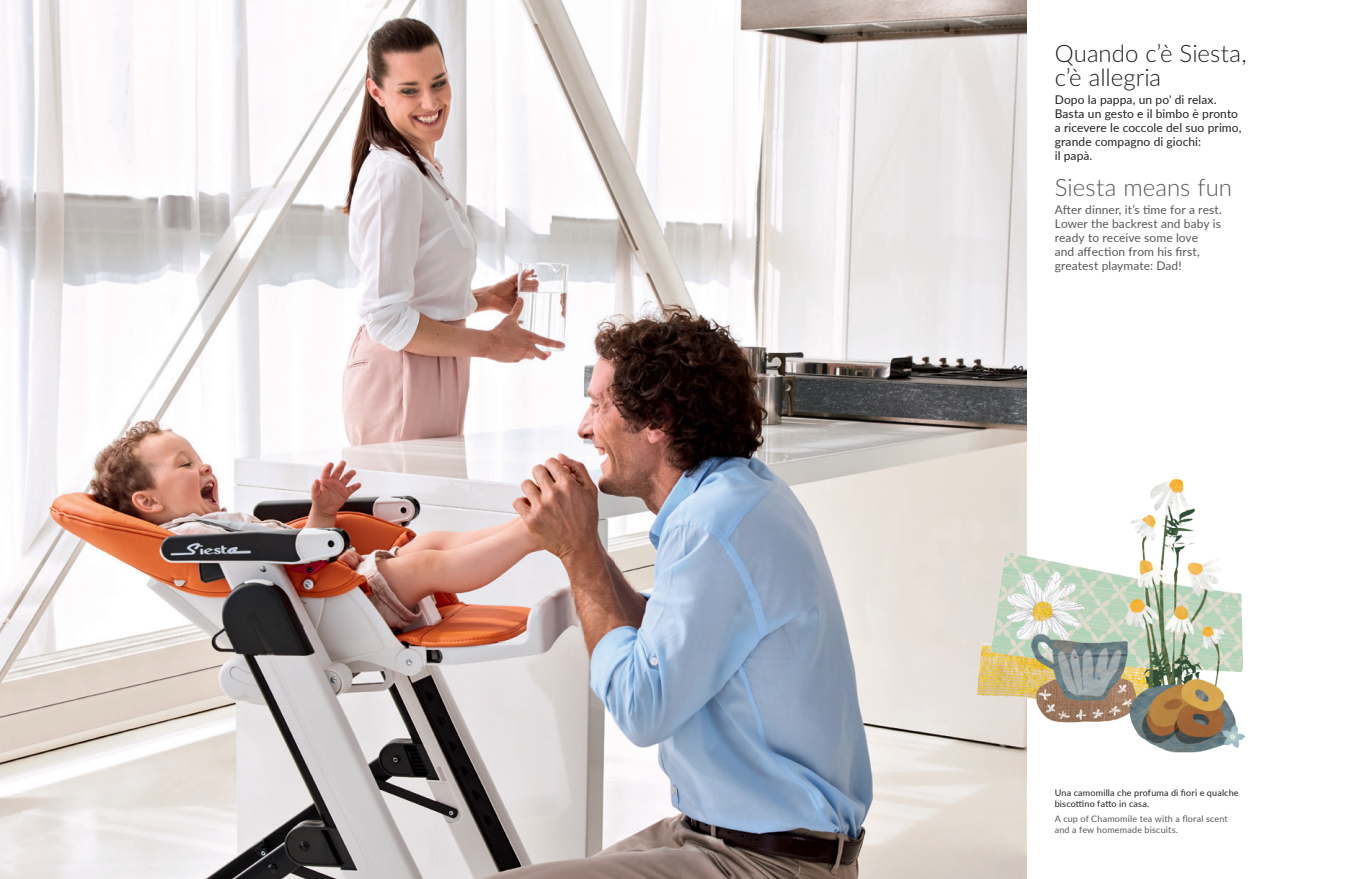
<style>
.page{position:relative;width:1361px;height:879px;background:#fff}
.page>*{position:absolute;margin:0;border:0;box-sizing:border-box;transform-origin:0 0}
.t1{font:300 24px "Lato";color:#231f20}
.t2{font:300 24px "Lato";letter-spacing:.005em;color:#57585a}
.t3{font:12px "Lato";letter-spacing:.005em;color:#57585a}
.t4{font:12px "Lato";letter-spacing:.005em;color:#231f20}
.t5{font:9px "Lato";letter-spacing:.02em;color:#231f20}
.t6{font:9px "Lato";letter-spacing:.02em;color:#57585a}
</style>
<div class="page">
<img style="left:0;top:0;width:1026px;height:879px">
<img style="left:957px;top:438px;width:288px;height:329px">
<p class="t1" style="left:1054px;top:37px;width:193px">Quando c’è Siesta,</p>
<p class="t1" style="left:1054px;top:61px;width:108px">c’è allegria</p>
<p class="t4" style="left:1054px;top:91px;width:163px">Dopo la pappa, un po' di relax.</p>
<p class="t4" style="left:1054px;top:105px;width:185px">Basta un gesto e il bimbo è pronto</p>
<p class="t4" style="left:1054px;top:119px;width:188px">a ricevere le coccole del suo primo,</p>
<p class="t4" style="left:1054px;top:133px;width:148px">grande compagno di giochi:</p>
<p class="t4" style="left:1054px;top:147px;width:39px">il papà.</p>
<p class="t2" style="left:1054px;top:171px;width:179px">Siesta means fun</p>
<p class="t3" style="left:1054px;top:201px;width:169px">After dinner, it’s time for a rest.</p>
<p class="t3" style="left:1054px;top:215px;width:168px">Lower the backrest and baby is</p>
<p class="t3" style="left:1054px;top:229px;width:145px">ready to receive some love</p>
<p class="t3" style="left:1054px;top:243px;width:146px">and affection from his first,</p>
<p class="t3" style="left:1054px;top:257px;width:128px">greatest playmate: Dad!</p>
<p class="t5" style="left:1054px;top:786px;width:185px">Una camomilla che profuma di fiori e qualche</p>
<p class="t5" style="left:1054px;top:797px;width:96px">biscottino fatto in casa.</p>
<p class="t6" style="left:1054px;top:812px;width:174px">A cup of Chamomile tea with a floral scent</p>
<p class="t6" style="left:1054px;top:823px;width:125px">and a few homemade biscuits.</p>
</div>
